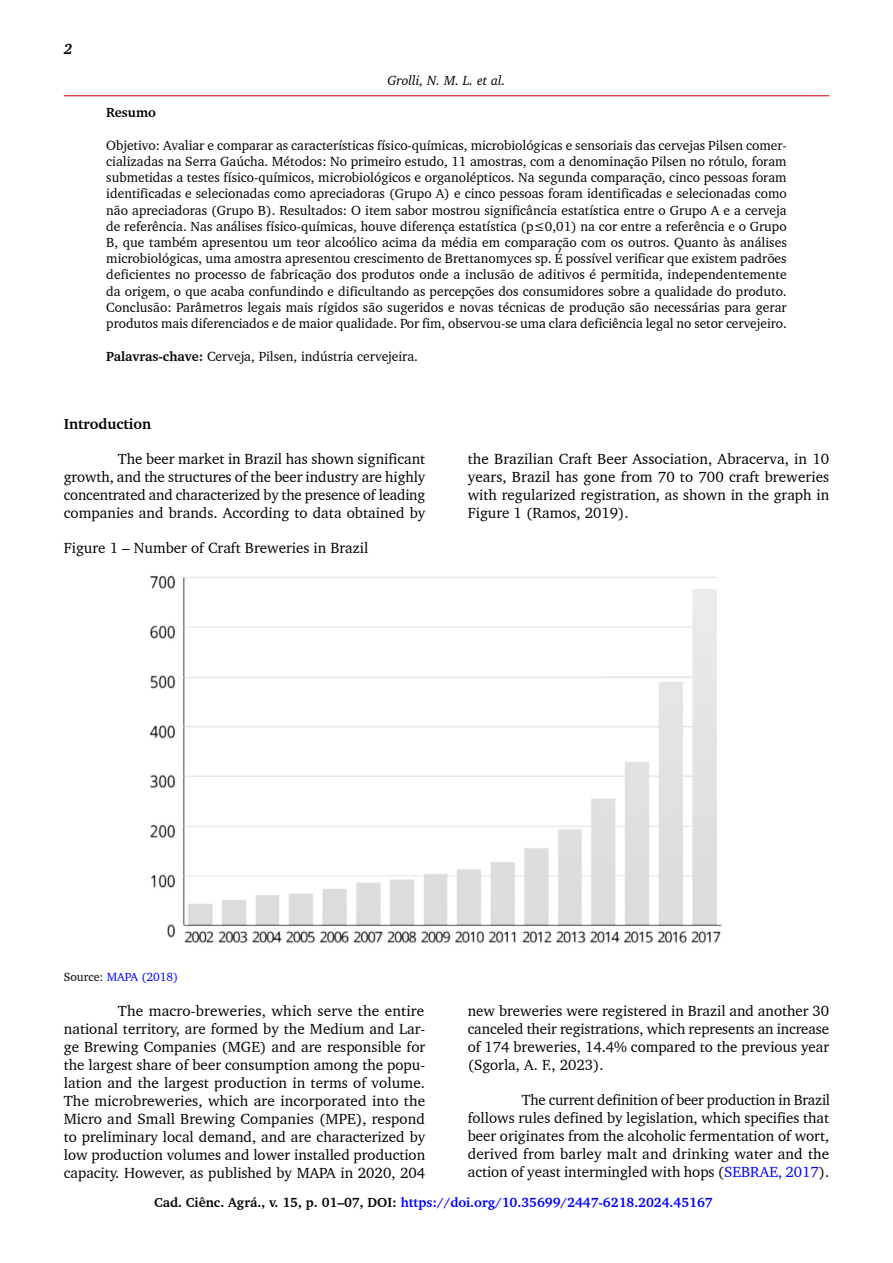
<style>
.page{position:relative;width:893px;height:1263px;background:#fff}
.page>*{position:absolute;margin:0;border:0;box-sizing:border-box;transform-origin:0 0}
.t1{font:15px/18px "Charter BT";color:#000;text-align:justify}
.t2{font:700 15px "Charter BT";color:#000}
.t3{font:italic 700 15px "Charter BT";color:#000}
.t4{font:13.5px/16.2px "Charter BT";color:#000;text-align:justify}
.t5{font:700 13.5px "Charter BT";color:#00f}
.t6{font:italic 13.5px "Charter BT";color:#000}
.t7{font:700 13.5px "Charter BT";color:#000}
.t8{font:12px "Charter BT";color:#00f}
.s1{font-weight:700}
.s2{color:#000}
.s3{color:#00f}
</style>
<div class="page">
<hr style="left:64px;top:95px;width:765px;height:1px;background:#cd171a">
<img style="left:149px;top:575px;width:573px;height:368px">
<p class="t3" style="left:64px;top:40px;width:10px">2</p>
<p class="t6" style="left:387px;top:72px;width:120px">Grolli, N. M. L. et al.</p>
<p class="t7" style="left:106px;top:104px;width:51px">Resumo</p>
<p class="t4" style="left:106px;top:137px;width:682px">Objetivo: Avaliar e comparar as características físico-químicas, microbiológicas e sensoriais das cervejas Pilsen comer&shy;cializadas na Serra Gaúcha. Métodos: No primeiro estudo, 11 amostras, com a denominação Pilsen no rótulo, foram submetidas a testes físico-químicos, microbiológicos e organolépticos. Na segunda comparação, cinco pessoas foram identificadas e selecionadas como apreciadoras (Grupo A) e cinco pessoas foram identificadas e selecionadas como não apreciadoras (Grupo B). Resultados: O item sabor mostrou significância estatística entre o Grupo A e a cerveja de referência. Nas análises físico-químicas, houve diferença estatística (p≤0,01) na cor entre a referência e o Grupo B, que também apresentou um teor alcoólico acima da média em comparação com os outros. Quanto às análises microbiológicas, uma amostra apresentou crescimento de Brettanomyces sp. É possível verificar que existem padrões deficientes no processo de fabricação dos produtos onde a inclusão de aditivos é permitida, independentemente da origem, o que acaba confundindo e dificultando as percepções dos consumidores sobre a qualidade do produto.<br>Conclusão: Parâmetros legais mais rígidos são sugeridos e novas técnicas de produção são necessárias para gerar produtos mais diferenciados e de maior qualidade. Por fim, observou-se uma clara deficiência legal no setor cervejeiro.</p>
<p class="t4" style="left:106px;top:348px;width:313px"><span class="s1">Palavras-chave:</span> Cerveja, Pilsen, indústria cervejeira.</p>
<p class="t2" style="left:64px;top:415px;width:89px">Introduction</p>
<p class="t1" style="left:64px;top:450px;width:363px;text-indent:54px">The beer market in Brazil has shown significant growth, and the structures of the beer industry are highly concentrated and characterized by the presence of leading companies and brands. According to data obtained by</p>
<p class="t1" style="left:468px;top:450px;width:363px">the Brazilian Craft Beer Association, Abracerva, in 10 years, Brazil has gone from 70 to 700 craft breweries with regularized registration, as shown in the graph in Figure 1 (Ramos, 2019).</p>
<p class="t1" style="left:64px;top:539px;width:306px">Figure 1 – Number of Craft Breweries in Brazil</p>
<p class="t8" style="left:64px;top:969px;width:116px"><span class="s2">Source:</span> MAPA (2018)</p>
<p class="t1" style="left:64px;top:1001px;width:363px;text-indent:54px">The macro-breweries, which serve the entire national territory, are formed by the Medium and Lar&shy;ge Brewing Companies (MGE) and are responsible for the largest share of beer consumption among the popu&shy;lation and the largest production in terms of volume.<br>The microbreweries, which are incorporated into the Micro and Small Brewing Companies (MPE), respond to preliminary local demand, and are characterized by low production volumes and lower installed production capacity. However, as published by MAPA in 2020, 204</p>
<p class="t1" style="left:468px;top:1001px;width:363px">new breweries were registered in Brazil and another 30 canceled their registrations, which represents an increase of 174 breweries, 14.4% compared to the previous year (Sgorla, A. F., 2023).</p>
<p class="t1" style="left:468px;top:1090px;width:364px;text-indent:54px">The current definition of beer production in Brazil follows rules defined by legislation, which specifies that beer originates from the alcoholic fermentation of wort, derived from barley malt and drinking water and the action of yeast intermingled with hops (<span class="s3">SEBRAE, 2017</span>).</p>
<p class="t5" style="left:154px;top:1194px;width:560px"><span class="s2">Cad. Ciênc. Agrá., v. 15, p. 01–07, DOI:</span> https://doi.org/10.35699/2447-6218.2024.45167</p>
</div>
